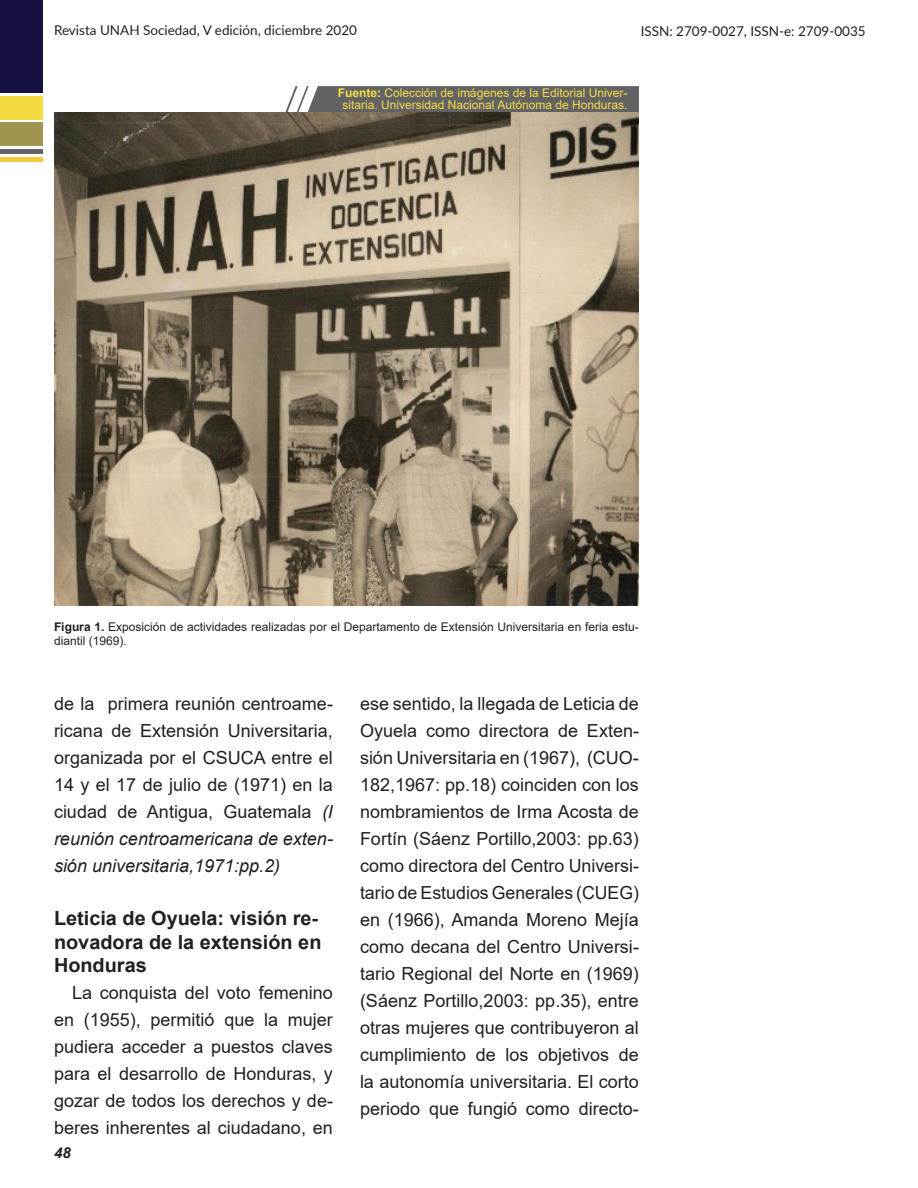
<style>
.page{position:relative;width:918px;height:1188px;background:#fff}
.page>*{position:absolute;margin:0;border:0;box-sizing:border-box;transform-origin:0 0}
.t1{font:700 19.5px/23.4px "Arial";color:#231f20}
.t2{font:18px/27px "Arial";color:#231f20;text-align:justify}
.t3{font:italic 700 15px "Arial";color:#231f20}
.t4{font:13.5px "Lato";color:#231f20}
.t5{font:12px/14.4px "Arial";color:#231f20}
.t6{font:12px/12px "Arial";color:#f5db42;text-align:center}
.s1{font-weight:700}
.s2{font-style:italic}
</style>
<div class="page">
<div style="left:0;top:0;width:43px;height:92px;background:#151141"></div>
<div style="left:0;top:96px;width:43px;height:23px;background:#f5db42"></div>
<div style="left:0;top:123px;width:43px;height:23px;background:#9f9450"></div>
<div style="left:0;top:149px;width:43px;height:5px;background:#636365"></div>
<hr style="left:0;top:157px;width:43px;height:4px;background:#f4cc41">
<svg style="left:285px;top:86px;width:354px;height:26px;background:#6e6e70"></svg>
<img style="left:54px;top:112px;width:585px;height:493px">
<p class="t4" style="left:54px;top:21px;width:305px">Revista UNAH Sociedad, V edición, diciembre 2020</p>
<p class="t4" style="left:641px;top:21px;width:226px">ISSN: 2709-0027, ISSN-e: 2709-0035</p>
<p class="t6" style="left:338px;top:86px;width:291px"><span class="s1">Fuente:</span> Colección de imágenes de la Editorial Univer&shy;sitaria. Universidad Nacional Autónoma de Honduras.</p>
<p class="t5" style="left:54px;top:619px;width:586px"><span class="s1">Figura 1.</span> Exposición de actividades realizadas por el Departamento de Extensión Universitaria en feria estu&shy;diantil (1969).</p>
<p class="t2" style="left:54px;top:690px;width:281px">de la primera reunión centroame&shy;ricana de Extensión Universitaria, organizada por el CSUCA entre el 14 y el 17 de julio de (1971) en la ciudad de Antigua, Guatemala <span class="s2">(I reunión centroamericana de exten&shy;sión universitaria,1971:pp.2)</span></p>
<p class="t1" style="left:54px;top:907px;width:269px">Leticia de Oyuela: visión re&shy;novadora de la extensión en<br>Honduras</p>
<p class="t2" style="left:54px;top:979px;width:281px;text-indent:18px">La conquista del voto femenino en (1955), permitió que la mujer pudiera acceder a puestos claves para el desarrollo de Honduras, y gozar de todos los derechos y de&shy;beres inherentes al ciudadano, en</p>
<p class="t3" style="left:54px;top:1142px;width:18px">48</p>
<p class="t2" style="left:360px;top:690px;width:281px">ese sentido, la llegada de Leticia de Oyuela como directora de Exten&shy;sión Universitaria en (1967), (CUO-182,1967: pp.18) coinciden con los nombramientos de Irma Acosta de Fortín (Sáenz Portillo,2003: pp.63) como directora del Centro Universi&shy;tario de Estudios Generales (CUEG) en (1966), Amanda Moreno Mejía como decana del Centro Universi&shy;tario Regional del Norte en (1969) (Sáenz Portillo,2003: pp.35), entre otras mujeres que contribuyeron al cumplimiento de los objetivos de la autonomía universitaria. El corto periodo que fungió como directo-</p>
</div>
